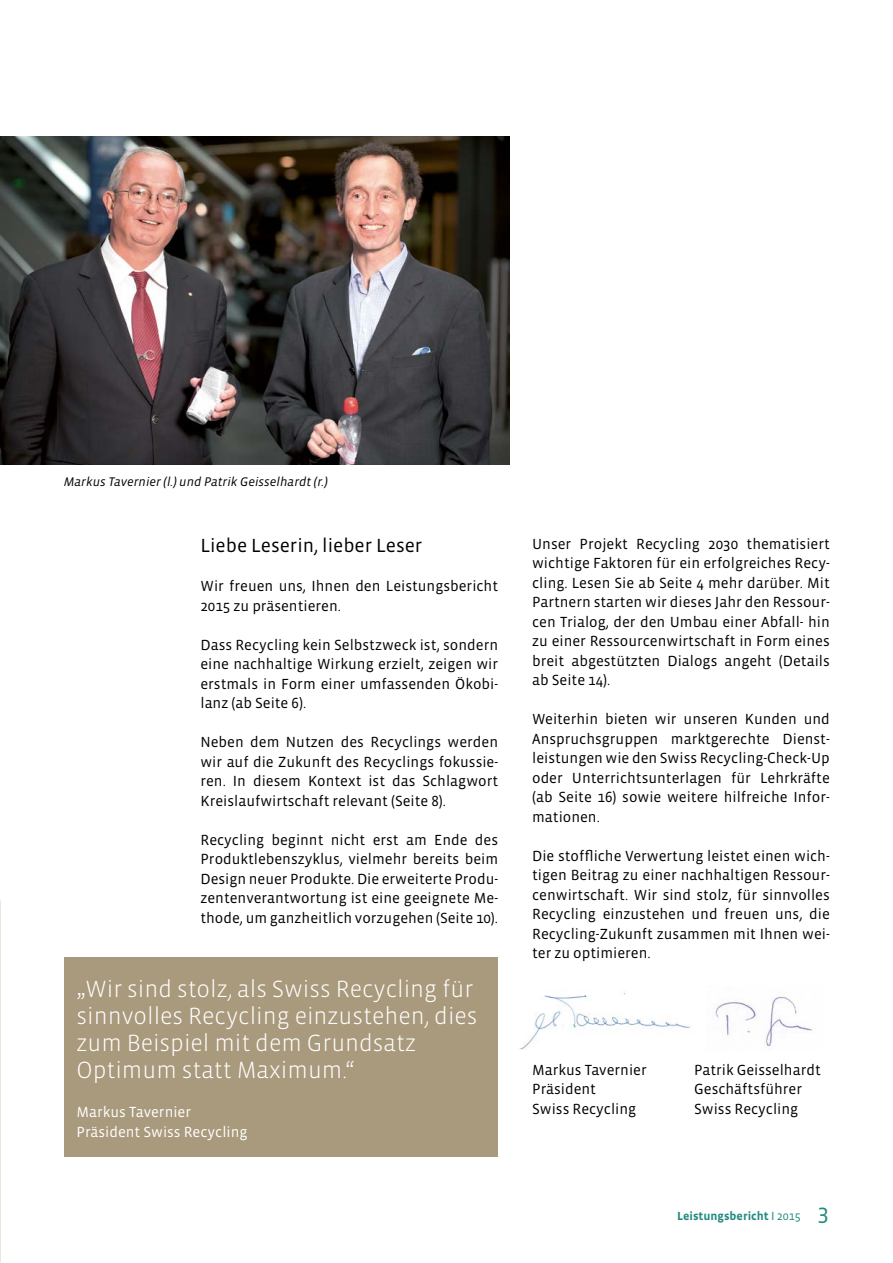
<style>
.page{position:relative;width:893px;height:1263px;background:#fff}
.page>*{position:absolute;margin:0;border:0;box-sizing:border-box;transform-origin:0 0}
.t1{font:300 24px/27px "Vista Sans OT";color:#fff}
.t2{font:19.5px "Vista Sans OT";color:#000}
.t3{font:15px/19.5px "Vista Sans OT";color:#000;text-align:justify}
.t4{font:15px "Vista Sans OT";color:#fff}
.t5{font:italic 12.75px "Vista Sans OT";color:#000}
.t6{font:700 12px "Vista Sans OT";color:#238b7e}
.s1{font-family:"Myriad Pro";font-weight:400}
.s2{font-weight:400}
.s3{font-weight:400;font-size:22.5px}
</style>
<div class="page">
<img style="left:0;top:136px;width:509px;height:328px">
<img style="left:715px;top:996px;width:97px;height:55px">
<img style="left:519px;top:992px;width:172px;height:58px">
<div style="left:64px;top:957px;width:433px;height:200px;background:#a99a7d"></div>
<p class="t5" style="left:64px;top:475px;width:265px">Markus Tavernier (l.) und Patrik Geisselhardt (r.)</p>
<p class="t2" style="left:200px;top:536px;width:223px">Liebe Leserin, lieber Leser</p>
<p class="t3" style="left:200px;top:577px;width:299px">Wir freuen uns, Ihnen den Leistungsbericht<br>2015 zu präsentieren.</p>
<p class="t3" style="left:200px;top:635px;width:299px">Dass Recycling kein Selbstzweck ist, sondern eine nachhaltige Wirkung erzielt, zeigen wir erstmals in Form einer umfassenden Ökobi&shy;lanz (ab Seite 6).</p>
<p class="t3" style="left:200px;top:733px;width:299px">Neben dem Nutzen des Recyclings werden wir auf die Zukunft des Recyclings fokussie&shy;ren. In diesem Kontext ist das Schlagwort Kreislaufwirtschaft relevant (Seite 8).</p>
<p class="t3" style="left:200px;top:830px;width:299px">Recycling beginnt nicht erst am Ende des Produktlebenszyklus, vielmehr bereits beim Design neuer Produkte. Die erweiterte Produ&shy;zentenverantwortung ist eine geeignete Me&shy;thode, um ganzheitlich vorzugehen (Seite 10).</p>
<p class="t1" style="left:77px;top:976px;width:403px">„Wir sind stolz, als Swiss Recycling für sinnvolles Recycling einzustehen, dies zum Beispiel mit dem Grundsatz</p>
<p class="t1" style="left:77px;top:1057px;width:280px">Optimum statt Maximum.“</p>
<p class="t4" style="left:77px;top:1104px;width:116px">Markus Tavernier</p>
<p class="t4" style="left:77px;top:1124px;width:173px">Präsident Swiss Recycling</p>
<p class="t3" style="left:532px;top:534px;width:299px">Unser Projekt Recycling 2030 thematisiert wichtige Faktoren für ein erfolgreiches Recy&shy;cling. Lesen Sie ab Seite 4 mehr darüber. Mit Partnern starten wir dieses Jahr den Ressour&shy;cen Trialog, der den Umbau einer Abfall- hin zu einer Ressourcenwirtschaft in Form eines breit abgestützten Dialogs angeht (Details ab Seite 14).</p>
<p class="t3" style="left:532px;top:709px;width:299px">Weiterhin bieten wir unseren Kunden und Anspruchsgruppen marktgerechte Dienst&shy;leistungen wie den Swiss Recycling-Check-Up oder Unterrichtsunterlagen für Lehrkräfte (ab Seite 16) sowie weitere hilfreiche Infor&shy;mationen.</p>
<p class="t3" style="left:532px;top:846px;width:299px">Die stoffliche Verwertung leistet einen wich&shy;tigen Beitrag zu einer nachhaltigen Ressour&shy;cenwirtschaft. Wir sind stolz, für sinnvolles Recycling einzustehen und freuen uns, die Recycling-Zukunft zusammen mit Ihnen wei&shy;ter zu optimieren.</p>
<p class="t3" style="left:532px;top:1060px;width:116px">Markus Tavernier</p>
<p class="t3" style="left:694px;top:1060px;width:128px">Patrik Geisselhardt</p>
<p class="t3" style="left:532px;top:1079px;width:65px">Präsident</p>
<p class="t3" style="left:694px;top:1079px;width:109px">Geschäftsführer</p>
<p class="t3" style="left:532px;top:1099px;width:106px">Swiss Recycling</p>
<p class="t3" style="left:694px;top:1099px;width:106px">Swiss Recycling</p>
<p class="t6" style="left:677px;top:1210px;width:154px">Leistungsbericht <span class="s1">І</span> <span class="s2">2015</span> <span class="s3">3</span></p>
</div>
